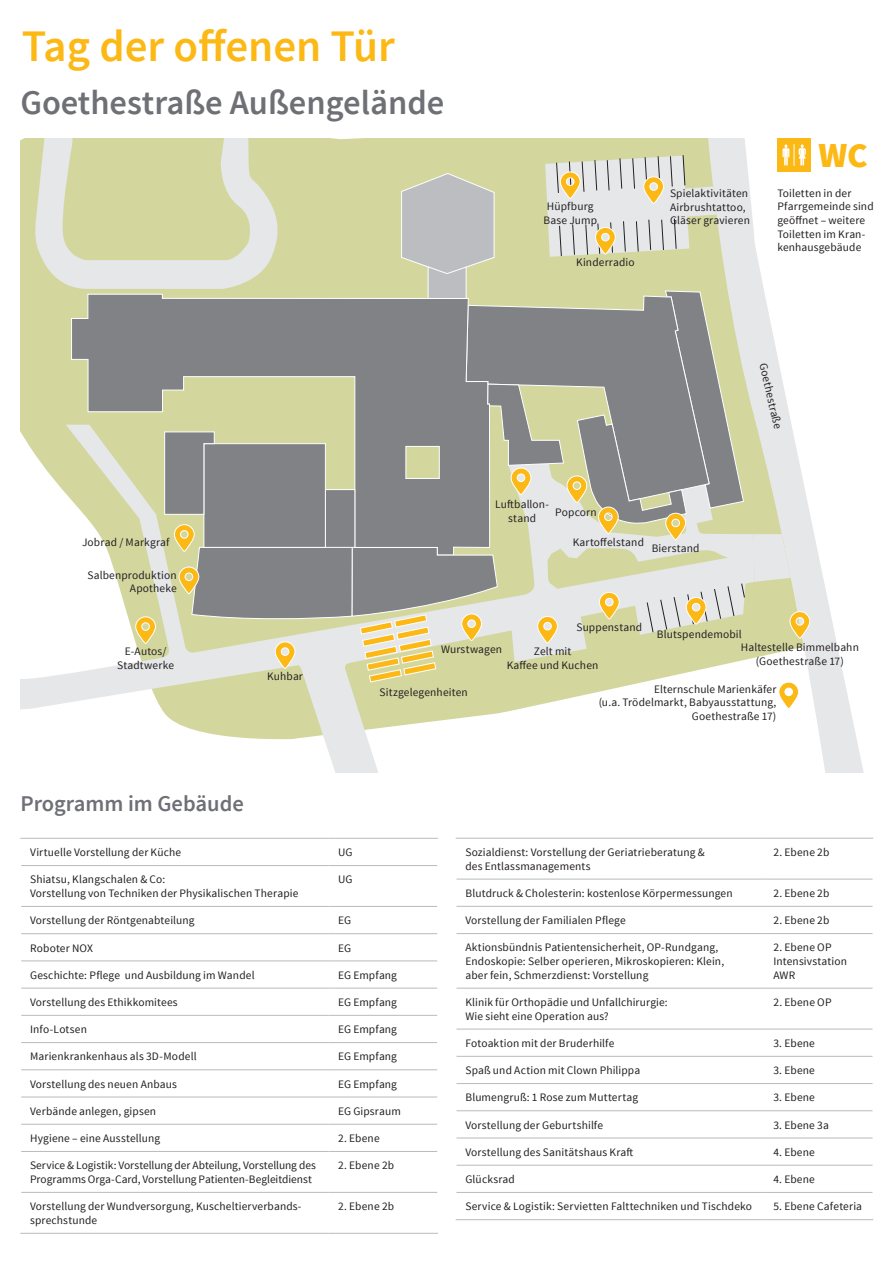
<style>
.page{position:relative;width:893px;height:1263px;background:#fff}
.page>*{position:absolute;margin:0;border:0;box-sizing:border-box;transform-origin:0 0}
.t1{font:600 45px "Source Sans Pro";color:#fcb814}
.t2{font:900 35.1px "Source Sans Pro";color:#fcb814}
.t3{font:600 34.5px "Source Sans Pro";color:#6f7076}
.t4{font:600 22.5px "Source Sans Pro";color:#6f7076}
.t5{font:11.4px/13.6px "Source Sans Pro";letter-spacing:.01em;color:#231f20}
</style>
<div class="page">
<svg style="left:20px;top:683px;width:619px;height:89px"></svg>
<svg style="left:745px;top:146px;width:119px;height:626px"></svg>
<svg style="left:753px;top:534px;width:38px;height:48px"></svg>
<svg style="left:789px;top:611px;width:21px;height:28px"></svg>
<svg style="left:20px;top:138px;width:725px;height:545px"></svg>
<svg style="left:778px;top:682px;width:21px;height:27px"></svg>
<hr style="left:20px;top:838px;width:309px;height:1px;background:#bcbdc0">
<hr style="left:329px;top:838px;width:109px;height:1px;background:#bcbdc0">
<hr style="left:21px;top:865px;width:308px;height:1px;background:#bcbdc0">
<hr style="left:329px;top:865px;width:108px;height:1px;background:#bcbdc0">
<hr style="left:21px;top:906px;width:308px;height:1px;background:#bcbdc0">
<hr style="left:329px;top:906px;width:108px;height:1px;background:#bcbdc0">
<hr style="left:21px;top:933px;width:308px;height:1px;background:#bcbdc0">
<hr style="left:329px;top:933px;width:108px;height:1px;background:#bcbdc0">
<hr style="left:21px;top:960px;width:308px;height:1px;background:#bcbdc0">
<hr style="left:329px;top:960px;width:108px;height:1px;background:#bcbdc0">
<hr style="left:21px;top:987px;width:308px;height:2px;background:#bcbdc0">
<hr style="left:329px;top:987px;width:108px;height:2px;background:#bcbdc0">
<hr style="left:21px;top:1015px;width:308px;height:1px;background:#bcbdc0">
<hr style="left:329px;top:1015px;width:108px;height:1px;background:#bcbdc0">
<hr style="left:21px;top:1042px;width:308px;height:1px;background:#bcbdc0">
<hr style="left:329px;top:1042px;width:108px;height:1px;background:#bcbdc0">
<hr style="left:21px;top:1069px;width:308px;height:1px;background:#bcbdc0">
<hr style="left:329px;top:1069px;width:108px;height:1px;background:#bcbdc0">
<hr style="left:21px;top:1096px;width:308px;height:1px;background:#bcbdc0">
<hr style="left:329px;top:1096px;width:108px;height:1px;background:#bcbdc0">
<hr style="left:21px;top:1124px;width:308px;height:1px;background:#bcbdc0">
<hr style="left:329px;top:1124px;width:108px;height:1px;background:#bcbdc0">
<hr style="left:21px;top:1151px;width:308px;height:1px;background:#bcbdc0">
<hr style="left:329px;top:1151px;width:108px;height:1px;background:#bcbdc0">
<hr style="left:21px;top:1192px;width:308px;height:1px;background:#bcbdc0">
<hr style="left:329px;top:1192px;width:108px;height:1px;background:#bcbdc0">
<hr style="left:20px;top:1233px;width:309px;height:1px;background:#bcbdc0">
<hr style="left:329px;top:1233px;width:109px;height:1px;background:#bcbdc0">
<hr style="left:456px;top:838px;width:308px;height:1px;background:#bcbdc0">
<hr style="left:764px;top:838px;width:109px;height:1px;background:#bcbdc0">
<hr style="left:456px;top:878px;width:308px;height:2px;background:#bcbdc0">
<hr style="left:764px;top:878px;width:108px;height:2px;background:#bcbdc0">
<hr style="left:456px;top:906px;width:308px;height:1px;background:#bcbdc0">
<hr style="left:764px;top:906px;width:108px;height:1px;background:#bcbdc0">
<hr style="left:456px;top:933px;width:308px;height:1px;background:#bcbdc0">
<hr style="left:764px;top:933px;width:108px;height:1px;background:#bcbdc0">
<hr style="left:456px;top:988px;width:308px;height:1px;background:#bcbdc0">
<hr style="left:764px;top:988px;width:108px;height:1px;background:#bcbdc0">
<hr style="left:456px;top:1028px;width:308px;height:1px;background:#bcbdc0">
<hr style="left:764px;top:1028px;width:108px;height:1px;background:#bcbdc0">
<hr style="left:456px;top:1056px;width:308px;height:1px;background:#bcbdc0">
<hr style="left:764px;top:1056px;width:108px;height:1px;background:#bcbdc0">
<hr style="left:456px;top:1083px;width:308px;height:1px;background:#bcbdc0">
<hr style="left:764px;top:1083px;width:108px;height:1px;background:#bcbdc0">
<hr style="left:456px;top:1110px;width:308px;height:1px;background:#bcbdc0">
<hr style="left:764px;top:1110px;width:108px;height:1px;background:#bcbdc0">
<hr style="left:456px;top:1137px;width:308px;height:1px;background:#bcbdc0">
<hr style="left:764px;top:1137px;width:108px;height:1px;background:#bcbdc0">
<hr style="left:456px;top:1165px;width:308px;height:1px;background:#bcbdc0">
<hr style="left:764px;top:1165px;width:108px;height:1px;background:#bcbdc0">
<hr style="left:456px;top:1192px;width:308px;height:1px;background:#bcbdc0">
<hr style="left:764px;top:1192px;width:108px;height:1px;background:#bcbdc0">
<hr style="left:456px;top:1219px;width:308px;height:1px;background:#bcbdc0">
<hr style="left:764px;top:1219px;width:109px;height:1px;background:#bcbdc0">
<div style="left:777px;top:138px;width:34px;height:34px;background:#fcb814"></div>
<svg style="left:782px;top:144px;width:24px;height:22px"></svg>
<h1 class="t1" style="left:22px;top:18px;width:375px">Tag der offenen Tür</h1>
<h3 class="t3" style="left:20px;top:81px;width:425px">Goethestraße Außengelände</h3>
<p class="t5" style="left:82px;top:535px;width:89px">Jobrad / Markgraf</p>
<p class="t5" style="left:87px;top:568px;width:91px;text-align:right">Salbenproduktion<br>Apotheke</p>
<p class="t5" style="left:543px;top:200px;width:55px;text-align:center">Hüpfburg<br>Base Jump</p>
<p class="t5" style="left:576px;top:256px;width:60px">Kinderradio</p>
<p class="t5" style="left:670px;top:187px;width:81px">Spielaktivitäten<br>Airbrushtattoo,<br>Gläser gravieren</p>
<h2 class="t2" style="left:818px;top:133px;width:51px">WC</h2>
<p class="t5" style="left:777px;top:186px;width:98px">Toiletten in der<br>Pfarrgemeinde sind geöffnet – weitere<br>Toiletten im Kran&shy;kenhausgebäude</p>
<p class="t5" style="left:495px;top:498px;width:55px;text-align:center">Luftballon&shy;stand</p>
<p class="t5" style="left:555px;top:506px;width:43px">Popcorn</p>
<p class="t5" style="left:573px;top:535px;width:73px">Kartoffelstand</p>
<p class="t5" style="left:652px;top:541px;width:49px">Bierstand</p>
<p class="t5" style="left:769px;top:361px;width:69px;rotate:77deg">Goethestraße</p>
<p class="t5" style="left:576px;top:620px;width:67px">Suppenstand</p>
<p class="t5" style="left:657px;top:627px;width:86px">Blutspendemobil</p>
<p class="t5" style="left:117px;top:645px;width:58px;text-align:center">E-Autos/<br>Stadtwerke</p>
<p class="t5" style="left:267px;top:670px;width:37px">Kuhbar</p>
<h3 class="t4" style="left:20px;top:789px;width:225px">Programm im Gebäude</h3>
<p class="t5" style="left:741px;top:641px;width:120px;text-align:center">Haltestelle Bimmelbahn (Goethestraße 17)</p>
<p class="t5" style="left:599px;top:682px;width:179px;text-align:right">Elternschule Marienkäfer<br>(u.a. Trödelmarkt, Babyausstattung,<br>Goethestraße 17)</p>
<p class="t5" style="left:441px;top:642px;width:63px">Wurstwagen</p>
<p class="t5" style="left:507px;top:645px;width:93px;text-align:center">Zelt mit<br>Kaffee und Kuchen</p>
<p class="t5" style="left:379px;top:685px;width:90px">Sitzgelegenheiten</p>
<p class="t5" style="left:30px;top:846px;width:152px">Virtuelle Vorstellung der Küche</p>
<p class="t5" style="left:338px;top:846px;width:16px">UG</p>
<p class="t5" style="left:30px;top:873px;width:270px">Shiatsu, Klangschalen &amp; Co:<br>Vorstellung von Techniken der Physikalischen Therapie</p>
<p class="t5" style="left:338px;top:873px;width:16px">UG</p>
<p class="t5" style="left:30px;top:914px;width:166px">Vorstellung der Röntgenabteilung</p>
<p class="t5" style="left:338px;top:914px;width:14px">EG</p>
<p class="t5" style="left:30px;top:941px;width:64px">Roboter NOX</p>
<p class="t5" style="left:338px;top:941px;width:14px">EG</p>
<p class="t5" style="left:30px;top:968px;width:226px">Geschichte: Pflege und Ausbildung im Wandel</p>
<p class="t5" style="left:338px;top:968px;width:61px">EG Empfang</p>
<p class="t5" style="left:30px;top:995px;width:149px">Vorstellung des Ethikkomitees</p>
<p class="t5" style="left:338px;top:995px;width:61px">EG Empfang</p>
<p class="t5" style="left:30px;top:1023px;width:58px">Info-Lotsen</p>
<p class="t5" style="left:338px;top:1023px;width:61px">EG Empfang</p>
<p class="t5" style="left:30px;top:1050px;width:168px">Marienkrankenhaus als 3D-Modell</p>
<p class="t5" style="left:338px;top:1050px;width:61px">EG Empfang</p>
<p class="t5" style="left:30px;top:1077px;width:148px">Vorstellung des neuen Anbaus</p>
<p class="t5" style="left:338px;top:1077px;width:61px">EG Empfang</p>
<p class="t5" style="left:30px;top:1104px;width:128px">Verbände anlegen, gipsen</p>
<p class="t5" style="left:338px;top:1104px;width:64px">EG Gipsraum</p>
<p class="t5" style="left:30px;top:1132px;width:132px">Hygiene – eine Ausstellung</p>
<p class="t5" style="left:338px;top:1132px;width:43px">2. Ebene</p>
<p class="t5" style="left:30px;top:1159px;width:287px">Service &amp; Logistik: Vorstellung der Abteilung, Vorstellung des<br>Programms Orga-Card, Vorstellung Patienten-Begleitdienst</p>
<p class="t5" style="left:338px;top:1159px;width:58px">2. Ebene 2b</p>
<p class="t5" style="left:30px;top:1200px;width:273px">Vorstellung der Wundversorgung, Kuscheltierverbands&shy;sprechstunde</p>
<p class="t5" style="left:338px;top:1200px;width:58px">2. Ebene 2b</p>
<p class="t5" style="left:465px;top:846px;width:241px">Sozialdienst: Vorstellung der Geriatrieberatung &amp; des Entlassmanagements</p>
<p class="t5" style="left:773px;top:846px;width:58px">2. Ebene 2b</p>
<p class="t5" style="left:465px;top:886px;width:269px">Blutdruck &amp; Cholesterin: kostenlose Körpermessungen</p>
<p class="t5" style="left:773px;top:886px;width:58px">2. Ebene 2b</p>
<p class="t5" style="left:465px;top:914px;width:162px">Vorstellung der Familialen Pflege</p>
<p class="t5" style="left:773px;top:914px;width:58px">2. Ebene 2b</p>
<p class="t5" style="left:465px;top:941px;width:260px">Aktionsbündnis Patientensicherheit, OP-Rundgang,<br>Endoskopie: Selber operieren, Mikroskopieren: Klein, aber fein, Schmerzdienst: Vorstellung</p>
<p class="t5" style="left:773px;top:941px;width:75px">2. Ebene OP<br>Intensivstation<br>AWR</p>
<p class="t5" style="left:465px;top:996px;width:204px">Klinik für Orthopädie und Unfallchirurgie:<br>Wie sieht eine Operation aus?</p>
<p class="t5" style="left:773px;top:996px;width:60px">2. Ebene OP</p>
<p class="t5" style="left:465px;top:1036px;width:150px">Fotoaktion mit der Bruderhilfe</p>
<p class="t5" style="left:773px;top:1036px;width:43px">3. Ebene</p>
<p class="t5" style="left:465px;top:1064px;width:176px">Spaß und Action mit Clown Philippa</p>
<p class="t5" style="left:773px;top:1064px;width:43px">3. Ebene</p>
<p class="t5" style="left:465px;top:1091px;width:174px">Blumengruß: 1 Rose zum Muttertag</p>
<p class="t5" style="left:773px;top:1091px;width:43px">3. Ebene</p>
<p class="t5" style="left:465px;top:1118px;width:139px">Vorstellung der Geburtshilfe</p>
<p class="t5" style="left:773px;top:1118px;width:57px">3. Ebene 3a</p>
<p class="t5" style="left:465px;top:1145px;width:169px">Vorstellung des Sanitätshaus Kraft</p>
<p class="t5" style="left:773px;top:1145px;width:43px">4. Ebene</p>
<p class="t5" style="left:465px;top:1173px;width:51px">Glücksrad</p>
<p class="t5" style="left:773px;top:1173px;width:43px">4. Ebene</p>
<p class="t5" style="left:465px;top:1200px;width:288px">Service &amp; Logistik: Servietten Falttechniken und Tischdeko</p>
<p class="t5" style="left:773px;top:1200px;width:90px">5. Ebene Cafeteria</p>
</div>
